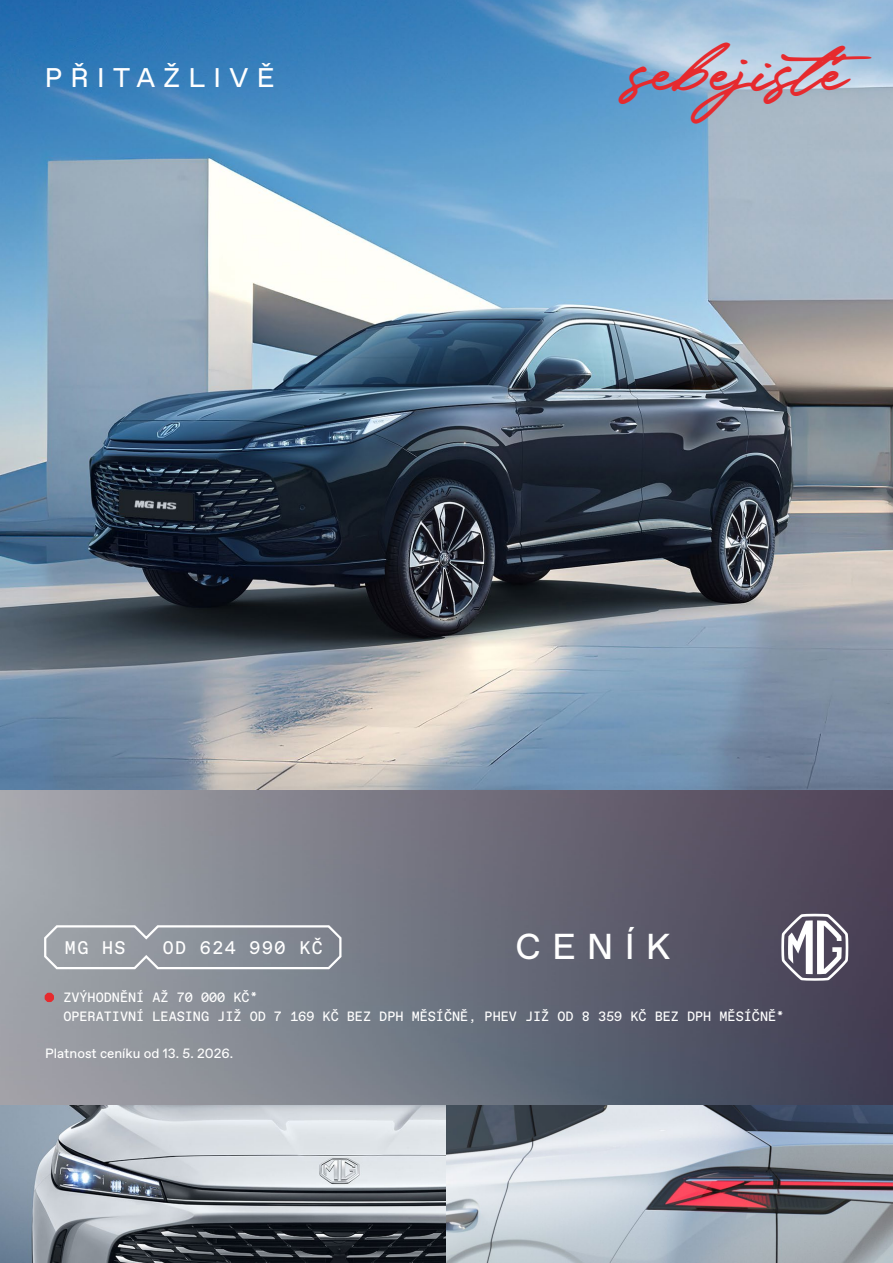
<style>
.page{position:relative;width:893px;height:1263px;background:#fff}
.page>*{position:absolute;margin:0;border:0;box-sizing:border-box;transform-origin:0 0}
.t1{font:38.25px "Heatwood cs";color:#e62a2e}
.t2{font:36px "Favorit Std";letter-spacing:.31em;color:#fff}
.t3{font:27px "Favorit Std";letter-spacing:.31em;color:#fff}
.t4{font:18.3px "ABC Favorit Mono";letter-spacing:.08em;color:#fff}
.t5{font:13.5px/18.8px "ABC Favorit Mono";color:#fff}
.t6{font:13.5px "Favorit Std";color:#fff}
</style>
<div class="page">
<img style="left:0;top:0;width:893px;height:1263px">
<svg style="left:781px;top:914px;width:67px;height:67px"></svg>
<svg style="left:43px;top:924px;width:301px;height:46px"></svg>
<svg style="left:45px;top:993px;width:9px;height:9px"></svg>
<h3 class="t3" style="left:45px;top:59px;width:231px">PŘITAŽLIVĚ</h3>
<h1 class="t1" style="left:630px;top:51px;width:260px">sebejisté</h1>
<h2 class="t2" style="left:516px;top:922px;width:156px">CENÍK</h2>
<h3 class="t4" style="left:65px;top:936px;width:62px">MG HS</h3>
<h3 class="t4" style="left:163px;top:936px;width:161px">OD 624 990 KČ</h3>
<p class="t5" style="left:63px;top:988px;width:722px">ZVÝHODNĚNÍ AŽ 70 000 KČ*<br>OPERATIVNÍ LEASING JIŽ OD 7 169 KČ BEZ DPH MĚSÍČNĚ, PHEV JIŽ OD 8 359 KČ BEZ DPH MĚSÍČNĚ*</p>
<p class="t6" style="left:45px;top:1045px;width:190px">Platnost ceníku od 13. 5. 2026.</p>
</div>
